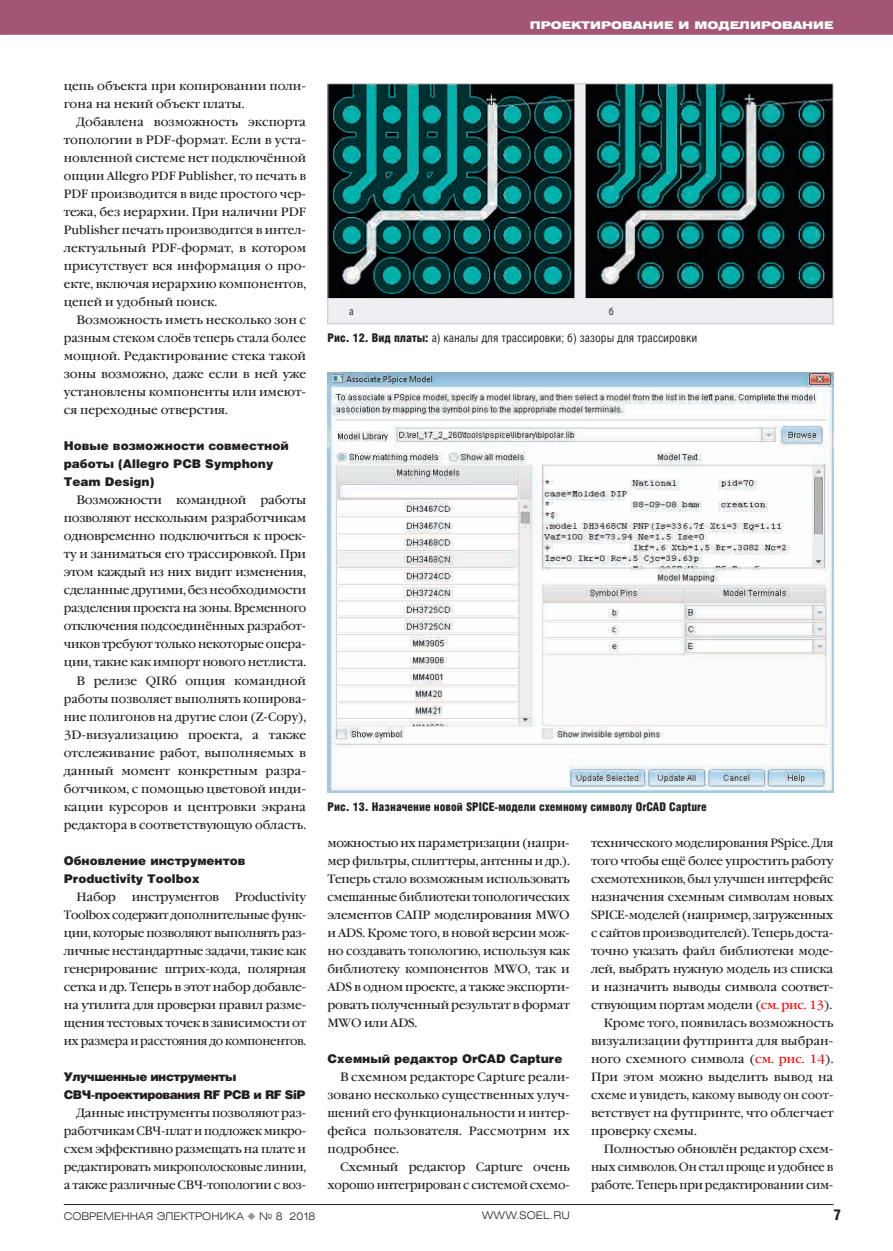
<style>
.page{position:relative;width:893px;height:1251px;background:#fff}
.page>*{position:absolute;margin:0;border:0;box-sizing:border-box;transform-origin:0 0}
.t1{font:15px "Helios Cond Black C";color:#231f20}
.t2{font:12px/18px "Garamond Book C";letter-spacing:-.02em;color:#231f20;text-align:justify}
.t3{font:12px/18px "Garamond Book C";color:#231f20}
.t4{font:12px/18px "Helios Black C";color:#231f20}
.t5{font:12px "Garamond Book C";letter-spacing:-.02em;color:#231f20;scale:.96 1}
.t6{font:12px "Helios Cond C";color:#231f20}
.t7{font:12px "Helios Cond Black C";color:#231f20}
.t8{font:12px/18px "Helios Black C";letter-spacing:-.04em;color:#231f20}
.t9{font:12px "Garamond Book C";color:#231f20;scale:.96 1}
.t10{font:12px "Garamond Book C";letter-spacing:-.02em;color:#231f20;scale:.95 1}
.t11{font:10.5px "Helios Ext Light C";color:#231f20}
.t12{font:10.5px "Helios Ext Black C";color:#fff}
.t13{font:10.5px "Helios Cond C";color:#231f20}
.s1{font-family:"Helios Cond Black C"}
.s2{color:#f00}
.s3{color:#939598}
</style>
<div class="page">
<div style="left:0;top:0;width:893px;height:35px;background:#a45475"></div>
<hr style="left:64px;top:1203px;width:769px;height:1px;background:#231f20">
<div style="left:328px;top:84px;width:505px;height:240px;background:#efeff3"></div>
<img style="left:329px;top:85px;width:502px;height:214px">
<div style="left:327px;top:83px;width:506px;height:241px;border:1px solid #c7c8ca"></div>
<img style="left:327px;top:372px;width:506px;height:420px">
<p class="t3" style="left:64px;top:77px;width:244px">цепь объекта при копировании поли&shy;гона на некий объект платы.</p>
<p class="t2" style="left:64px;top:113px;width:244px;text-indent:13px">Добавлена возможность экспорта топологии в PDF-формат. Если в уста&shy;новленной системе нет подключённой опции Allegro PDF Publisher, то печать в PDF производится в виде простого чер&shy;тежа, без иерархии. При наличии PDF Publisher печать производится в интел&shy;лектуальный PDF-формат, в котором присутствует вся информация о про&shy;екте, включая иерархию компонентов, цепей и удобный поиск.</p>
<p class="t2" style="left:64px;top:311px;width:244px;text-indent:13px">Возможность иметь несколько зон с разным стеком слоёв теперь стала более мощной. Редактирование стека такой зоны возможно, даже если в ней уже установлены компоненты или имеют&shy;ся переходные отверстия.</p>
<p class="t4" style="left:64px;top:436px;width:226px">Новые возможности совместной работы (Allegro PCB Symphony<br>Team Design)</p>
<p class="t2" style="left:64px;top:491px;width:244px;text-align:right">Возможности командной работы позволяют нескольким разработчикам одновременно подключиться к проек&shy;ту и заниматься его трассировкой. При этом каждый из них видит изменения, сделанные другими, без необходимости разделения проекта на зоны. Временного отключения подсоединённых разработ&shy;чиков требуют только некоторые опера&shy;ции, такие как импорт нового нетлиста.<br>В релизе QIR6 опция командной работы позволяет выполнять копирова&shy;ние полигонов на другие слои (Z-Copy), 3D-визуализацию проекта, а также отслеживание работ, выполняемых в данный момент конкретным разра&shy;ботчиком, с помощью цветовой инди&shy;кации курсоров и центровки экрана редактора в соответствующую область.</p>
<p class="t4" style="left:64px;top:850px;width:183px">Обновление инструментов<br>Productivity Toolbox</p>
<p class="t2" style="left:77px;top:887px;width:41px">Набор</p>
<p class="t2" style="left:132px;top:887px;width:89px">инструментов</p>
<p class="t2" style="left:64px;top:887px;width:244px;text-indent:171px">Productivity Toolbox содержит дополнительные функ&shy;ции, которые позволяют выполнять раз&shy;личные нестандартные задачи, такие как генерирование штрих-кода, полярная сетка и др. Теперь в этот набор добавле&shy;на утилита для проверки правил разме&shy;щения тестовых точек в зависимости от их размера и расстояния до компонентов.</p>
<p class="t8" style="left:64px;top:1066px;width:243px">Улучшенные инструменты<br>СВЧ-проектирования RF PCB и RF SiP</p>
<p class="t2" style="left:64px;top:1103px;width:244px;text-indent:13px">Данные инструменты позволяют раз&shy;работчикам СВЧ-плат и подложек микро&shy;схем эффективно размещать на плате и редактировать микрополосковые линии, а также различные СВЧ-топологии с воз-</p>
<p class="t12" style="left:530px;top:19px;width:305px">Проектирование и моделирование</p>
<p class="t13" style="left:349px;top:304px;width:6px">а</p>
<p class="t13" style="left:609px;top:304px;width:7px">б</p>
<p class="t6" style="left:327px;top:331px;width:371px"><span class="s1">Рис. 12. Вид платы:</span> а) каналы для трассировки; б) зазоры для трассировки</p>
<p class="t7" style="left:327px;top:799px;width:381px">Рис. 13. Назначение новой SPICE-модели схемному символу OrCAD Capture</p>
<p class="t2" style="left:327px;top:833px;width:244px">можностью их параметризации (напри&shy;мер фильтры, сплиттеры, антенны и др.).<br>Теперь стало возможным использовать смешанные библиотеки топологических элементов САПР моделирования MWO и ADS. Кроме того, в новой версии мож&shy;но создавать топологию, используя как библиотеку компонентов MWO, так и ADS в одном проекте, а также экспорти&shy;ровать полученный результат в формат MWO или ADS.</p>
<p class="t4" style="left:327px;top:1048px;width:236px">Схемный редактор OrCAD Capture</p>
<p class="t2" style="left:327px;top:1067px;width:244px;text-indent:13px">В схемном редакторе Capture реали&shy;зовано несколько существенных улуч&shy;шений его функциональности и интер&shy;фейса пользователя. Рассмотрим их подробнее.</p>
<p class="t2" style="left:327px;top:1157px;width:244px;text-align:right">Схемный редактор Capture очень хорошо интегрирован с системой схемо-</p>
<p class="t5" style="left:591px;top:835px;width:254px">технического моделирования PSpice. Для</p>
<p class="t2" style="left:591px;top:851px;width:244px">того чтобы ещё более упростить работу</p>
<p class="t2" style="left:591px;top:869px;width:244px">схемотехников, был улучшен интерфейс</p>
<p class="t2" style="left:591px;top:887px;width:244px">назначения схемным символам новых</p>
<p class="t2" style="left:591px;top:905px;width:244px">SPICE-моделей (например, загруженных</p>
<p class="t2" style="left:591px;top:923px;width:244px">с сайтов производителей). Теперь доста-</p>
<p class="t2" style="left:591px;top:941px;width:244px">точно указать файл библиотеки моде-</p>
<p class="t2" style="left:591px;top:959px;width:244px">лей, выбрать нужную модель из списка</p>
<p class="t2" style="left:591px;top:977px;width:244px">и назначить выводы символа соответ-</p>
<p class="t2" style="left:591px;top:995px;width:243px">ствующим портам модели (<span class="s2">см. рис. 13</span>).</p>
<p class="t3" style="left:604px;top:1013px;width:231px">Кроме того, появилась возможность</p>
<p class="t3" style="left:591px;top:1031px;width:244px">визуализации футпринта для выбран-</p>
<p class="t3" style="left:591px;top:1049px;width:244px">ного схемного символа (<span class="s2">см. рис. 14</span>).</p>
<p class="t3" style="left:591px;top:1067px;width:244px">При этом можно выделить вывод на</p>
<p class="t9" style="left:591px;top:1087px;width:254px">схеме и увидеть, какому выводу он соот-</p>
<p class="t3" style="left:591px;top:1103px;width:244px">ветствует на футпринте, что облегчает</p>
<p class="t3" style="left:591px;top:1121px;width:107px">проверку схемы.</p>
<p class="t2" style="left:604px;top:1139px;width:231px">Полностью обновлён редактор схем-</p>
<p class="t10" style="left:591px;top:1159px;width:257px">ных символов. Он стал проще и удобнее в</p>
<p class="t5" style="left:591px;top:1177px;width:254px">работе. Теперь при редактировании сим-</p>
<p class="t11" style="left:64px;top:1208px;width:253px">СОВРЕМЕННАЯ ЭЛЕКТРОНИКА <span class="s3">◆</span> № 8 2018</p>
<p class="t11" style="left:482px;top:1208px;width:89px">WWW.SOEL.RU</p>
<p class="t1" style="left:833px;top:1205px;width:9px">7</p>
</div>
